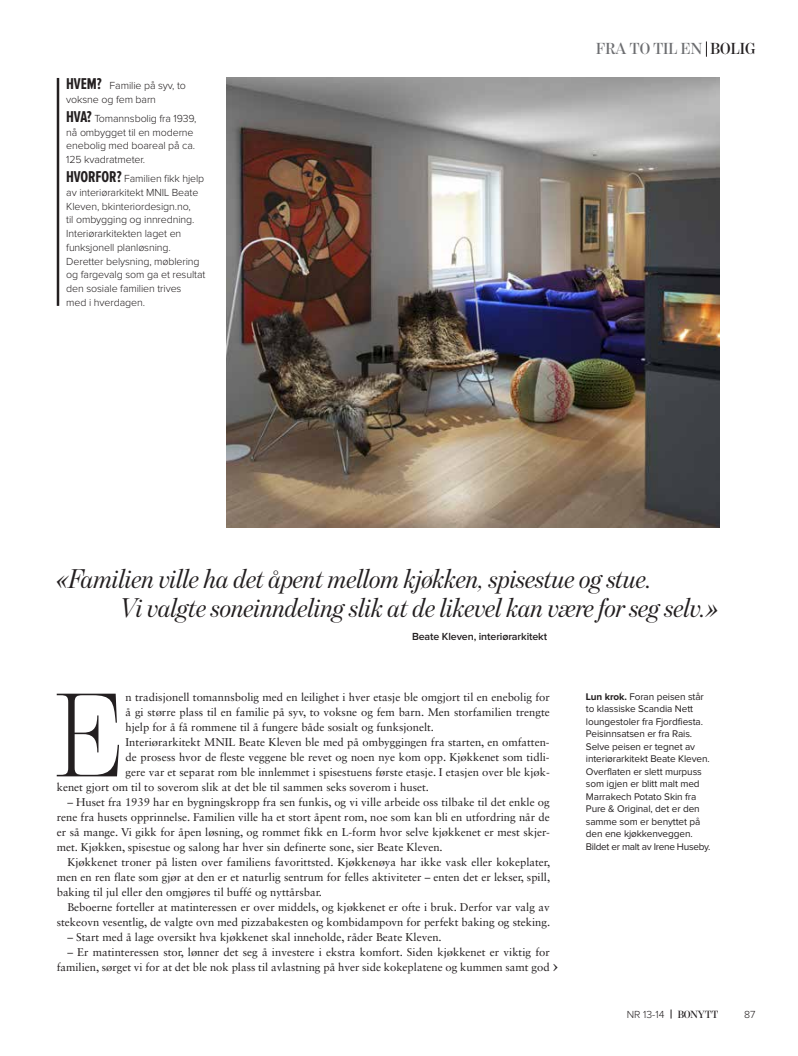
<style>
.page{position:relative;width:798px;height:1056px;background:#fff}
.page>*{position:absolute;margin:0;border:0;box-sizing:border-box;transform-origin:0 0}
.t1{font:300 120.88px "Benton Mod Disp";color:#231f20}
.t2{font:italic 27.5px/28.8px "Benton Mod Disp";letter-spacing:-.01em;color:#231f20}
.t3{font:22.5px "Sabon LT Std";color:#231f20}
.t4{font:600 16.25px "Benton Mod Disp";color:#6c6d70}
.t5{font:11.25px/15px "Sabon LT Std";color:#231f20;text-align:justify}
.t6{font:300 10.62px/13.8px "Proxima Nova";letter-spacing:-.01em;color:#231f20}
.t7{font:600 10.62px "Proxima Nova";letter-spacing:-.01em;color:#231f20}
.t8{font:10px/12.5px "Proxima Nova";letter-spacing:-.01em;color:#231f20}
.s1{font-family:"Proxima Nova Ex Cn";font-weight:700;font-size:16.25px}
.s2{color:#231f20}
.s3{font-weight:700}
.s4{font-family:"Benton Mod Disp";font-weight:600}
</style>
<div class="page">
<hr style="left:57px;top:78px;width:2px;height:228px;background:#231f20">
<svg style="left:705px;top:42px;width:1px;height:15px"></svg>
<img style="left:227px;top:78px;width:492px;height:450px">
<p class="t6" style="left:66px;top:79px;width:121px"><span class="s1">HVEM?</span> Familie på syv, to voksne og fem barn</p>
<p class="t6" style="left:66px;top:112px;width:132px"><span class="s1">HVA?</span> Tomannsbolig fra 1939, nå ombygget til en moderne enebolig med boareal på ca.<br>125 kvadratmeter.</p>
<p class="t6" style="left:66px;top:172px;width:141px"><span class="s1">HVORFOR?</span> Familien fikk hjelp av interiørarkitekt MNIL Beate<br>Kleven, bkinteriordesign.no,<br>til ombygging og innredning.<br>Interiørarkitekten laget en funksjonell planløsning.<br>Deretter belysning, møblering og fargevalg som ga et resultat den sosiale familien trives<br>med i hverdagen.</p>
<h3 class="t4" style="left:596px;top:40px;width:161px">FRA TO TIL EN <span class="s2">BOLIG</span></h3>
<h2 class="t2" style="left:120px;top:564px;width:600px;text-indent:-63px">«Familien ville ha det åpent mellom kjøkken, spisestue og stue.<br>Vi valgte soneinndeling slik at de likevel kan være for seg selv.»</h2>
<p class="t7" style="left:412px;top:630px;width:136px">Beate Kleven, interiørarkitekt</p>
<h1 class="t1" style="left:55px;top:670px;width:64px">E</h1>
<p class="t5" style="left:125px;top:690px;width:425px">n tradisjonell tomannsbolig med en leilighet i hver etasje ble omgjort til en enebolig for</p>
<p class="t5" style="left:125px;top:705px;width:425px">å gi større plass til en familie på syv, to voksne og fem barn. Men storfamilien trengte</p>
<p class="t5" style="left:125px;top:720px;width:310px">hjelp for å få rommene til å fungere både sosialt og funksjonelt.</p>
<p class="t5" style="left:125px;top:735px;width:425px">Interiørarkitekt MNIL Beate Kleven ble med på ombyggingen fra starten, en omfatten-</p>
<p class="t5" style="left:125px;top:750px;width:425px">de prosess hvor de fleste veggene ble revet og noen nye kom opp. Kjøkkenet som tidli-</p>
<p class="t5" style="left:125px;top:765px;width:425px">gere var et separat rom ble innlemmet i spisestuens første etasje. I etasjen over ble kjøk-</p>
<p class="t5" style="left:57px;top:780px;width:373px">kenet gjort om til to soverom slik at det ble til sammen seks soverom i huset.</p>
<p class="t5" style="left:57px;top:795px;width:494px;text-indent:11px">– Huset fra 1939 har en bygningskropp fra sen funkis, og vi ville arbeide oss tilbake til det enkle og rene fra husets opprinnelse. Familien ville ha et stort åpent rom, noe som kan bli en utfordring når de er så mange. Vi gikk for åpen løsning, og rommet fikk en L-form hvor selve kjøkkenet er mest skjer&shy;met. Kjøkken, spisestue og salong har hver sin definerte sone, sier Beate Kleven.</p>
<p class="t5" style="left:57px;top:855px;width:494px;text-indent:11px">Kjøkkenet troner på listen over familiens favorittsted. Kjøkkenøya har ikke vask eller kokeplater, men en ren flate som gjør at den er et naturlig sentrum for felles aktiviteter – enten det er lekser, spill, baking til jul eller den omgjøres til buffé og nyttårsbar.</p>
<p class="t5" style="left:57px;top:900px;width:494px;text-align:right">Beboerne forteller at matinteressen er over middels, og kjøkkenet er ofte i bruk. Derfor var valg av stekeovn vesentlig, de valgte ovn med pizzabakesten og kombidampovn for perfekt baking og steking.</p>
<p class="t5" style="left:67px;top:930px;width:376px">– Start med å lage oversikt hva kjøkkenet skal inneholde, råder Beate Kleven.</p>
<p class="t5" style="left:57px;top:945px;width:494px;text-align:right">– Er matinteressen stor, lønner det seg å investere i ekstra komfort. Siden kjøkkenet er viktig for familien, sørget vi for at det ble nok plass til avlastning på hver side kokeplatene og kummen samt god</p>
<h3 class="t3" style="left:552px;top:952px;width:8px">›</h3>
<p class="t8" style="left:585px;top:690px;width:126px"><span class="s3">Lun krok.</span> Foran peisen står to klassiske Scandia Nett loungestoler fra Fjordfiesta.<br>Peisinnsatsen er fra Rais.<br>Selve peisen er tegnet av interiørarkitekt Beate Kleven.<br>Overflaten er slett murpuss som igjen er blitt malt med<br>Marrakech Potato Skin fra<br>Pure &amp; Original, det er den samme som er benyttet på den ene kjøkkenveggen.<br>Bildet er malt av Irene Huseby.</p>
<p class="t6" style="left:626px;top:1007px;width:93px">NR 13-14 <span class="s4">BONYTT</span></p>
<p class="t6" style="left:743px;top:1007px;width:13px">87</p>
</div>
